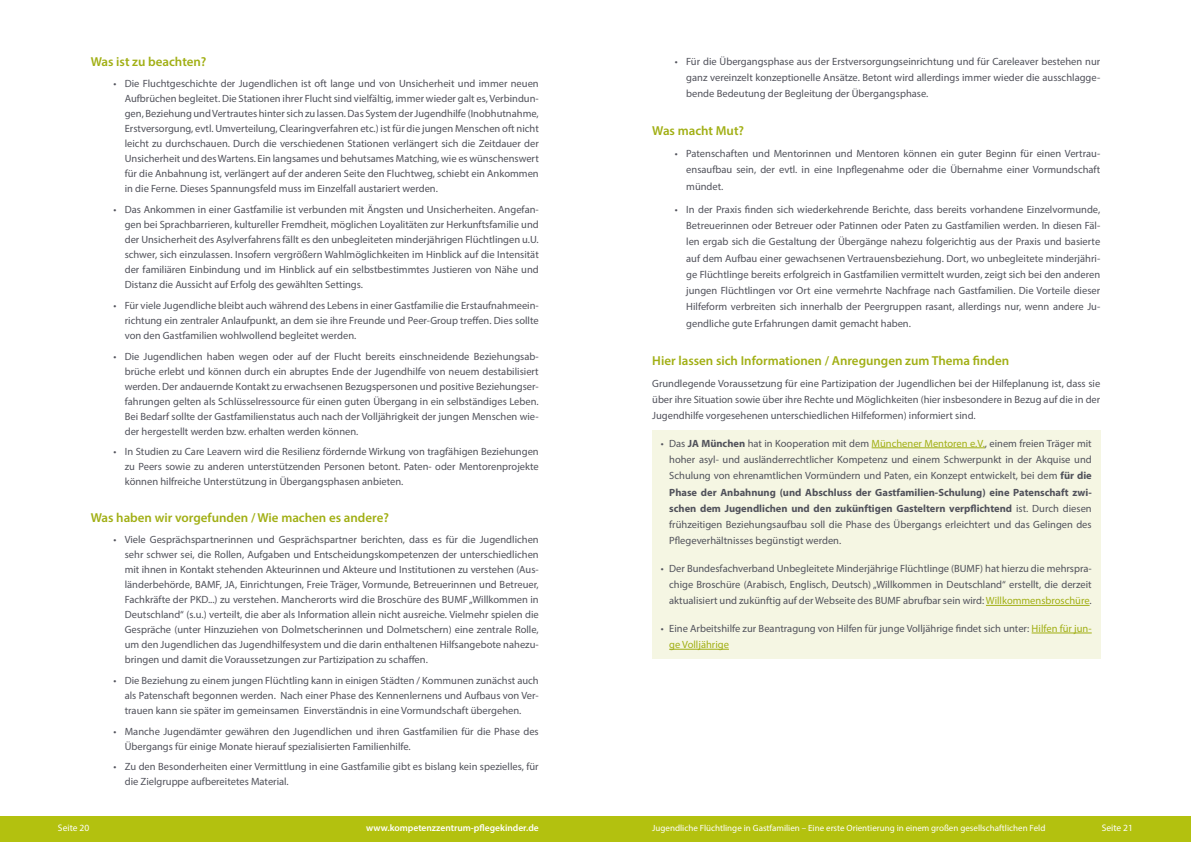
<style>
.page{position:relative;width:1191px;height:842px;background:#fff}
.page>*{position:absolute;margin:0;border:0;box-sizing:border-box;transform-origin:0 0}
.t1{font:600 13px "Myriad Pro";color:#a1af14}
.t2{font:10.5px/15px "Myriad Pro";color:#51525b;text-align:justify}
.t3{font:600 9.5px "Myriad Pro";color:#fff}
.t4{font:9.5px "Myriad Pro";color:#fff}
.t5{font:9px "Myriad Pro";color:#fff}
.s1{font-weight:700}
.s2{color:#a1af14}
</style>
<div class="page">
<div style="left:0;top:816px;width:1191px;height:26px;background:#b3c10f"></div>
<div style="left:652px;top:430px;width:448px;height:125px;background:#f5f6e3"></div>
<hr style="left:871px;top:448px;width:114px;height:1px;background:#a1af14">
<div style="left:652px;top:555px;width:448px;height:60px;background:#f5f6e3"></div>
<hr style="left:986px;top:605px;width:103px;height:1px;background:#a1af14">
<div style="left:652px;top:615px;width:448px;height:44px;background:#f5f6e3"></div>
<hr style="left:1031px;top:633px;width:60px;height:1px;background:#a1af14">
<hr style="left:669px;top:649px;width:60px;height:1px;background:#a1af14">
<p class="t1" style="left:91px;top:54px;width:117px">Was ist zu beachten?</p>
<p class="t2" style="left:125px;top:76px;width:415px;text-indent:-11px">• Die Fluchtgeschichte der Jugendlichen ist oft lange und von Unsicherheit und immer neuen Aufbrüchen begleitet. Die Stationen ihrer Flucht sind vielfältig, immer wieder galt es, Verbindun&shy;gen, Beziehung und Vertrautes hinter sich zu lassen. Das System der Jugendhilfe (Inobhutnahme, Erstversorgung, evtl. Umverteilung, Clearingverfahren etc.) ist für die jungen Menschen oft nicht leicht zu durchschauen. Durch die verschiedenen Stationen verlängert sich die Zeitdauer der Unsicherheit und des Wartens. Ein langsames und behutsames Matching, wie es wünschenswert für die Anbahnung ist, verlängert auf der anderen Seite den Fluchtweg, schiebt ein Ankommen in die Ferne. Dieses Spannungsfeld muss im Einzelfall austariert werden.</p>
<p class="t2" style="left:125px;top:202px;width:415px;text-indent:-11px">• Das Ankommen in einer Gastfamilie ist verbunden mit Ängsten und Unsicherheiten. Angefan&shy;gen bei Sprachbarrieren, kultureller Fremdheit, möglichen Loyalitäten zur Herkunftsfamilie und der Unsicherheit des Asylverfahrens fällt es den unbegleiteten minderjährigen Flüchtlingen u.U. schwer, sich einzulassen. Insofern vergrößern Wahlmöglichkeiten im Hinblick auf die Intensität der familiären Einbindung und im Hinblick auf ein selbstbestimmtes Justieren von Nähe und Distanz die Aussicht auf Erfolg des gewählten Settings.</p>
<p class="t2" style="left:125px;top:298px;width:415px;text-indent:-11px">• Für viele Jugendliche bleibt auch während des Lebens in einer Gastfamilie die Erstaufnahmeein&shy;richtung ein zentraler Anlaufpunkt, an dem sie ihre Freunde und Peer-Group treffen. Dies sollte von den Gastfamilien wohlwollend begleitet werden.</p>
<p class="t2" style="left:125px;top:348px;width:415px;text-indent:-11px">• Die Jugendlichen haben wegen oder auf der Flucht bereits einschneidende Beziehungsab&shy;brüche erlebt und können durch ein abruptes Ende der Jugendhilfe von neuem destabilisiert werden. Der andauernde Kontakt zu erwachsenen Bezugspersonen und positive Beziehungser&shy;fahrungen gelten als Schlüsselressource für einen guten Übergang in ein selbständiges Leben.<br>Bei Bedarf sollte der Gastfamilienstatus auch nach der Volljährigkeit der jungen Menschen wie&shy;der hergestellt werden bzw. erhalten werden können.</p>
<p class="t2" style="left:125px;top:444px;width:415px;text-indent:-11px">• In Studien zu Care Leavern wird die Resilienz fördernde Wirkung von tragfähigen Beziehungen zu Peers sowie zu anderen unterstützenden Personen betont. Paten- oder Mentorenprojekte können hilfreiche Unterstützung in Übergangsphasen anbieten.</p>
<p class="t1" style="left:91px;top:510px;width:300px">Was haben wir vorgefunden / Wie machen es andere?</p>
<p class="t2" style="left:125px;top:532px;width:415px;text-indent:-11px">• Viele Gesprächspartnerinnen und Gesprächspartner berichten, dass es für die Jugendlichen sehr schwer sei, die Rollen, Aufgaben und Entscheidungskompetenzen der unterschiedlichen mit ihnen in Kontakt stehenden Akteurinnen und Akteure und Institutionen zu verstehen (Aus&shy;länderbehörde, BAMF, JA, Einrichtungen, Freie Träger, Vormunde, Betreuerinnen und Betreuer, Fachkräfte der PKD...) zu verstehen. Mancherorts wird die Broschüre des BUMF „Willkommen in Deutschland“ (s.u.) verteilt, die aber als Information allein nicht ausreiche. Vielmehr spielen die Gespräche (unter Hinzuziehen von Dolmetscherinnen und Dolmetschern) eine zentrale Rolle, um den Jugendlichen das Jugendhilfesystem und die darin enthaltenen Hilfsangebote nahezu&shy;bringen und damit die Voraussetzungen zur Partizipation zu schaffen.</p>
<p class="t2" style="left:125px;top:673px;width:415px;text-indent:-11px">• Die Beziehung zu einem jungen Flüchtling kann in einigen Städten / Kommunen zunächst auch als Patenschaft begonnen werden. Nach einer Phase des Kennenlernens und Aufbaus von Ver&shy;trauen kann sie später im gemeinsamen Einverständnis in eine Vormundschaft übergehen.</p>
<p class="t2" style="left:125px;top:723px;width:415px;text-indent:-11px">• Manche Jugendämter gewähren den Jugendlichen und ihren Gastfamilien für die Phase des<br>Übergangs für einige Monate hierauf spezialisierten Familienhilfe.</p>
<p class="t2" style="left:125px;top:759px;width:415px;text-indent:-11px">• Zu den Besonderheiten einer Vermittlung in eine Gastfamilie gibt es bislang kein spezielles, für die Zielgruppe aufbereitetes Material.</p>
<p class="t2" style="left:686px;top:53px;width:415px;line-height:16.2px;text-indent:-11px">• Für die Übergangsphase aus der Erstversorgungseinrichtung und für Careleaver bestehen nur ganz vereinzelt konzeptionelle Ansätze. Betont wird allerdings immer wieder die ausschlagge&shy;bende Bedeutung der Begleitung der Übergangsphase.</p>
<p class="t1" style="left:652px;top:123px;width:93px">Was macht Mut?</p>
<p class="t2" style="left:686px;top:145px;width:415px;line-height:16.2px;text-indent:-11px">• Patenschaften und Mentorinnen und Mentoren können ein guter Beginn für einen Vertrau&shy;ensaufbau sein, der evtl. in eine Inpflegenahme oder die Übernahme einer Vormundschaft mündet.</p>
<p class="t2" style="left:686px;top:201px;width:415px;line-height:16.2px;text-indent:-11px">• In der Praxis finden sich wiederkehrende Berichte, dass bereits vorhandene Einzelvormunde, Betreuerinnen oder Betreuer oder Patinnen oder Paten zu Gastfamilien werden. In diesen Fäl&shy;len ergab sich die Gestaltung der Übergänge nahezu folgerichtig aus der Praxis und basierte auf dem Aufbau einer gewachsenen Vertrauensbeziehung. Dort, wo unbegleitete minderjähri&shy;ge Flüchtlinge bereits erfolgreich in Gastfamilien vermittelt wurden, zeigt sich bei den anderen jungen Flüchtlingen vor Ort eine vermehrte Nachfrage nach Gastfamilien. Die Vorteile dieser Hilfeform verbreiten sich innerhalb der Peergruppen rasant, allerdings nur, wenn andere Ju&shy;gendliche gute Erfahrungen damit gemacht haben.</p>
<p class="t1" style="left:652px;top:352px;width:358px">Hier lassen sich Informationen / Anregungen zum Thema finden</p>
<p class="t2" style="left:652px;top:375px;width:449px;line-height:16.2px">Grundlegende Voraussetzung für eine Partizipation der Jugendlichen bei der Hilfeplanung ist, dass sie über ihre Situation sowie über ihre Rechte und Möglichkeiten (hier insbesondere in Bezug auf die in der Jugendhilfe vorgesehenen unterschiedlichen Hilfeformen) informiert sind.</p>
<p class="t2" style="left:669px;top:435px;width:424px;line-height:16.2px;text-indent:-9px">• Das <span class="s1">JA München</span> hat in Kooperation mit dem <span class="s2">Münchener Mentoren e.V.</span>, einem freien Träger mit hoher asyl- und ausländerrechtlicher Kompetenz und einem Schwerpunkt in der Akquise und Schulung von ehrenamtlichen Vormündern und Paten, ein Konzept entwickelt, bei dem <span class="s1">für die Phase der Anbahnung (und Abschluss der Gastfamilien-Schulung) eine Patenschaft zwi&shy;schen dem Jugendlichen und den zukünftigen Gasteltern verpflichtend</span> ist. Durch diesen frühzeitigen Beziehungsaufbau soll die Phase des Übergangs erleichtert und das Gelingen des Pflegeverhältnisses begünstigt werden.</p>
<p class="t2" style="left:669px;top:560px;width:424px;line-height:16.2px;text-indent:-9px">• Der Bundesfachverband Unbegleitete Minderjährige Flüchtlinge (BUMF) hat hierzu die mehrspra&shy;chige Broschüre (Arabisch, Englisch, Deutsch) „Willkommen in Deutschland“ erstellt, die derzeit aktualisiert und zukünftig auf der Webseite des BUMF abrufbar sein wird: <span class="s2">Willkommensbroschüre</span>.</p>
<p class="t2" style="left:669px;top:620px;width:424px;line-height:16.2px;text-indent:-9px">• Eine Arbeitshilfe zur Beantragung von Hilfen für junge Volljährige findet sich unter: <span class="s2">Hilfen für jun&shy;ge Volljährige</span></p>
<p class="t4" style="left:58px;top:822px;width:33px">Seite 20</p>
<p class="t3" style="left:366px;top:822px;width:174px">www.kompetenzzentrum-pflegekinder.de</p>
<p class="t5" style="left:652px;top:822px;width:395px">Jugendliche Flüchtlinge in Gastfamilien – Eine erste Orientierung in einem großen gesellschaftlichen Feld</p>
<p class="t4" style="left:1101px;top:822px;width:33px">Seite 21</p>
</div>
